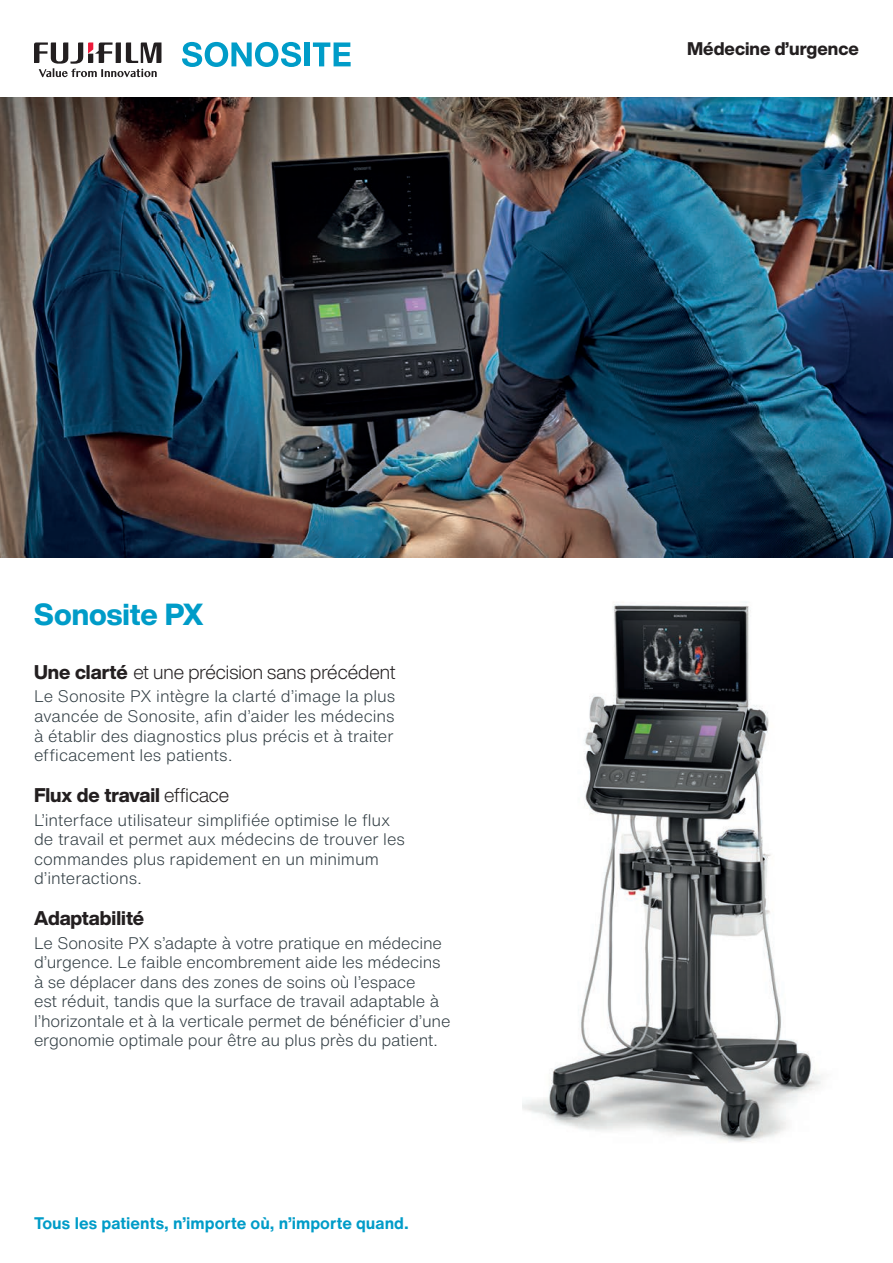
<style>
.page{position:relative;width:893px;height:1263px;background:#fff}
.page>*{position:absolute;margin:0;border:0;box-sizing:border-box;transform-origin:0 0}
.t1{font:800 30px "Helvetica Now Display";color:#009cc8}
.t2{font:300 19.5px "Helvetica Now Display";color:#231f20}
.t3{font:800 19.5px "Helvetica Now Display";color:#231f20}
.t4{font:800 18px "Helvetica Now Display";color:#231f20}
.t5{font:300 16.5px/19.5px "Helvetica Now Text";letter-spacing:-.01em;color:#2f3b41}
.t6{font:700 16.5px "Helvetica Now Text";color:#009cc8}
.s1{font-weight:800}
.s2{font-weight:300}
</style>
<div class="page">
<svg style="left:34px;top:42px;width:127px;height:35px"></svg>
<svg style="left:182px;top:42px;width:119px;height:25px"></svg>
<div style="left:304px;top:42px;width:6px;height:24px;background:#009cc8"></div>
<svg style="left:313px;top:42px;width:38px;height:24px"></svg>
<img style="left:0;top:98px;width:893px;height:459px">
<img style="left:522px;top:601px;width:300px;height:541px">
<p class="t1" style="left:34px;top:594px;width:171px">Sonosite PX</p>
<p class="t2" style="left:34px;top:658px;width:363px"><span class="s1">Une clarté</span> et une précision sans précédent</p>
<p class="t5" style="left:34px;top:686px;width:363px;text-align:justify">Le Sonosite PX intègre la clarté d’image la plus avancée de Sonosite, afin d’aider les médecins à établir des diagnostics plus précis et à traiter efficacement les patients.</p>
<p class="t3" style="left:34px;top:781px;width:197px">Flux de travail <span class="s2">efficace</span></p>
<p class="t5" style="left:34px;top:809px;width:373px">L’interface utilisateur simplifiée optimise le flux de travail et permet aux médecins de trouver les commandes plus rapidement en un minimum d’interactions.</p>
<p class="t3" style="left:34px;top:904px;width:112px">Adaptabilité</p>
<p class="t5" style="left:34px;top:932px;width:418px">Le Sonosite PX s’adapte à votre pratique en médecine d’urgence. Le faible encombrement aide les médecins à se déplacer dans des zones de soins où l’espace<br>est réduit, tandis que la surface de travail adaptable à l’horizontale et à la verticale permet de bénéficier d’une ergonomie optimale pour être au plus près du patient.</p>
<p class="t6" style="left:34px;top:1211px;width:376px">Tous les patients, n’importe où, n’importe quand.</p>
<p class="t4" style="left:687px;top:36px;width:173px">Médecine d’urgence</p>
</div>
